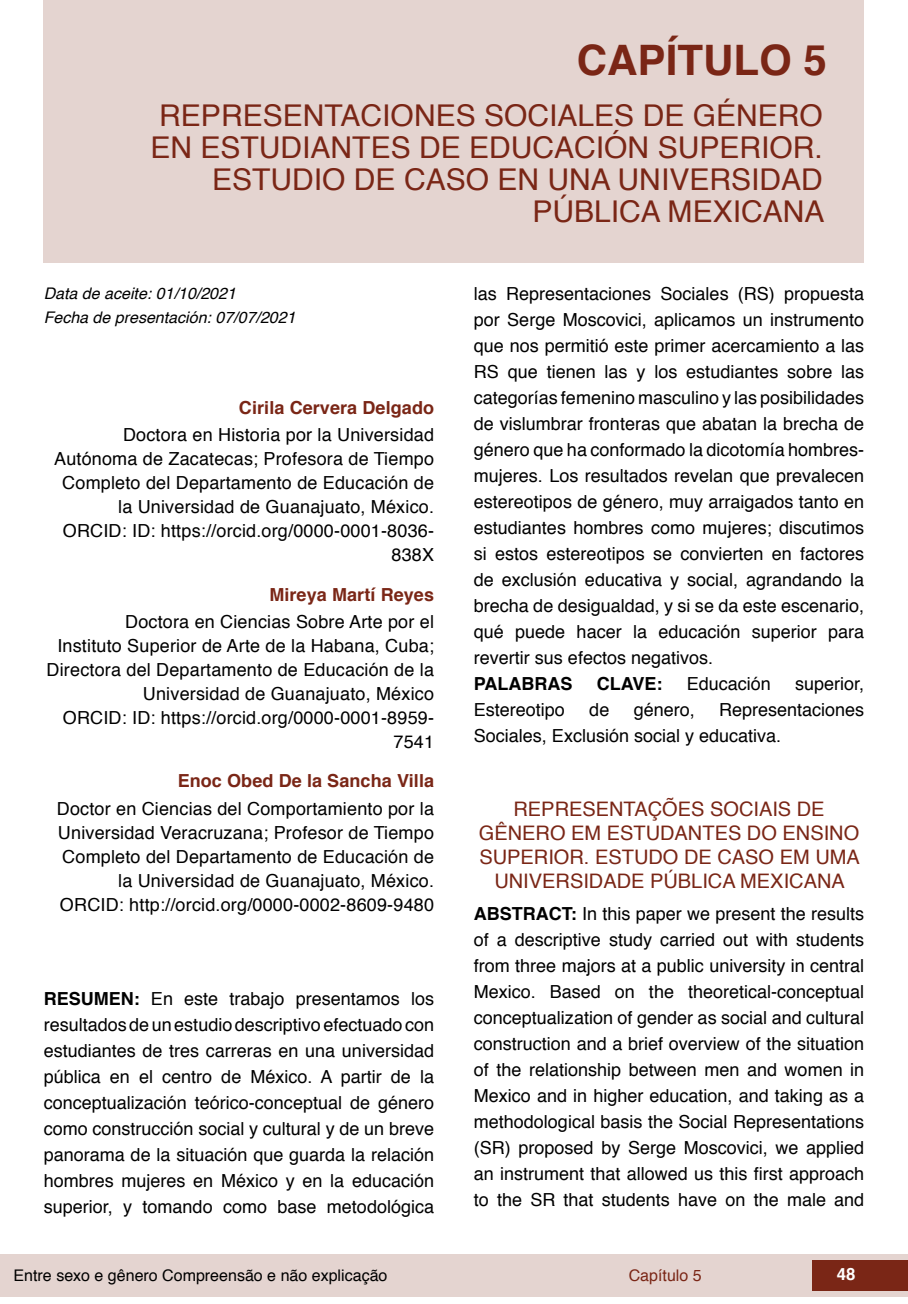
<style>
.page{position:relative;width:908px;height:1304px;background:#fff}
.page>*{position:absolute;margin:0;border:0;box-sizing:border-box;transform-origin:0 0}
.capítulos{font:700 42px "Helvetica";color:#7a2616}
.nome_artigos{font:30px/32px "Helvetica";color:#7a2616;text-align:right}
.título_Inglês{font:20px/24px "Helvetica";color:#7a2616;text-align:center}
.Resumos_e_PC_TXT{font:18px/26px "Helvetica";color:#000;text-align:justify}
.info_autores{font:18px/24px "Helvetica";letter-spacing:.01em;color:#000;text-align:right}
.nome_autores{font:700 18px "Helvetica";letter-spacing:.005em;color:#7a2616}
.Resumos_e_PC_TXT-2{font:700 18px "Helvetica";color:#000}
.t1{font:700 16.8px "Helvetica";color:#fff}
.data{font:italic 16px "Helvetica";color:#000}
.t2{font:16px "Helvetica";color:#000}
.t3{font:16px "Helvetica";color:#7a2616}
.s1{font-weight:700}
</style>
<div class="page">
<div style="left:0;top:1254px;width:906px;height:43px;background:#e4d4d0"></div>
<div style="left:812px;top:1261px;width:95px;height:30px;background:#7a2616"></div>
<div style="left:44px;top:0;width:819px;height:263px;background:#e4d4d0"></div>
<p class="capítulos" style="left:576px;top:26px;width:251px">CAPÍTULO 5</p>
<p class="nome_artigos" style="left:150px;top:101px;width:675px">REPRESENTACIONES SOCIALES DE GÉNERO<br>EN ESTUDIANTES DE EDUCACIÓN SUPERIOR.<br>ESTUDIO DE CASO EN UNA UNIVERSIDAD<br>PÚBLICA MEXICANA</p>
<p class="data" style="left:44px;top:280px;width:194px">Data de aceite: 01/10/2021</p>
<p class="data" style="left:44px;top:304px;width:253px">Fecha de presentación: 07/07/2021</p>
<p class="nome_autores" style="left:239px;top:393px;width:196px">Cirila Cervera Delgado</p>
<p class="info_autores" style="left:54px;top:424px;width:381px">Doctora en Historia por la Universidad Autónoma de Zacatecas; Profesora de Tiempo Completo del Departamento de Educación de la Universidad de Guanajuato, México.</p>
<p class="info_autores" style="left:63px;top:519px;width:372px">ORCID: ID: https://orcid.org/0000-0001-8036-<br>838X</p>
<p class="nome_autores" style="left:269px;top:580px;width:166px">Mireya Martí Reyes</p>
<p class="info_autores" style="left:47px;top:610px;width:389px">Doctora en Ciencias Sobre Arte por el<br>Instituto Superior de Arte de la Habana, Cuba; Directora del Departamento de Educación de la Universidad de Guanajuato, México</p>
<p class="info_autores" style="left:63px;top:706px;width:372px">ORCID: ID: https://orcid.org/0000-0001-8959-<br>7541</p>
<p class="nome_autores" style="left:177px;top:766px;width:258px">Enoc Obed De la Sancha Villa</p>
<p class="info_autores" style="left:57px;top:797px;width:378px">Doctor en Ciencias del Comportamiento por la Universidad Veracruzana; Profesor de Tiempo Completo del Departamento de Educación de la Universidad de Guanajuato, México.</p>
<p class="info_autores" style="left:60px;top:893px;width:375px">ORCID: http://orcid.org/0000-0002-8609-9480</p>
<p class="Resumos_e_PC_TXT" style="left:44px;top:986px;width:392px"><span class="s1">RESUMEN:</span> En este trabajo presentamos los resultados de un estudio descriptivo efectuado con estudiantes de tres carreras en una universidad pública en el centro de México. A partir de la conceptualización teórico-conceptual de género como construcción social y cultural y de un breve panorama de la situación que guarda la relación hombres mujeres en México y en la educación superior, y tomando como base metodológica</p>
<p class="Resumos_e_PC_TXT" style="left:473px;top:281px;width:392px">las Representaciones Sociales (RS) propuesta por Serge Moscovici, aplicamos un instrumento que nos permitió este primer acercamiento a las RS que tienen las y los estudiantes sobre las categorías femenino masculino y las posibilidades de vislumbrar fronteras que abatan la brecha de género que ha conformado la dicotomía hombres&shy;mujeres. Los resultados revelan que prevalecen estereotipos de género, muy arraigados tanto en estudiantes hombres como mujeres; discutimos si estos estereotipos se convierten en factores de exclusión educativa y social, agrandando la brecha de desigualdad, y si se da este escenario, qué puede hacer la educación superior para revertir sus efectos negativos.</p>
<p class="Resumos_e_PC_TXT-2" style="left:473px;top:669px;width:100px">PALABRAS</p>
<p class="Resumos_e_PC_TXT-2" style="left:596px;top:669px;width:67px">CLAVE:</p>
<p class="Resumos_e_PC_TXT" style="left:686px;top:671px;width:86px">Educación</p>
<p class="Resumos_e_PC_TXT" style="left:794px;top:671px;width:71px">superior,</p>
<p class="Resumos_e_PC_TXT" style="left:473px;top:697px;width:93px">Estereotipo</p>
<p class="Resumos_e_PC_TXT" style="left:589px;top:697px;width:22px">de</p>
<p class="Resumos_e_PC_TXT" style="left:633px;top:697px;width:63px">género,</p>
<p class="Resumos_e_PC_TXT" style="left:473px;top:697px;width:392px;text-indent:245px">Representaciones<br>Sociales, Exclusión social y educativa.</p>
<p class="título_Inglês" style="left:478px;top:798px;width:382px">REPRESENTAÇÕES SOCIAIS DE<br>GÊNERO EM ESTUDANTES DO ENSINO<br>SUPERIOR. ESTUDO DE CASO EM UMA<br>UNIVERSIDADE PÚBLICA MEXICANA</p>
<p class="Resumos_e_PC_TXT" style="left:473px;top:901px;width:392px"><span class="s1">ABSTRACT:</span> In this paper we present the results of a descriptive study carried out with students from three majors at a public university in central Mexico. Based on the theoretical-conceptual conceptualization of gender as social and cultural construction and a brief overview of the situation of the relationship between men and women in Mexico and in higher education, and taking as a methodological basis the Social Representations (SR) proposed by Serge Moscovici, we applied an instrument that allowed us this first approach to the SR that students have on the male and</p>
<p class="t2" style="left:14px;top:1263px;width:375px">Entre sexo e gênero Compreensão e não explicação</p>
<p class="t3" style="left:628px;top:1263px;width:74px">Capítulo 5</p>
<p class="t1" style="left:836px;top:1261px;width:20px">48</p>
</div>
